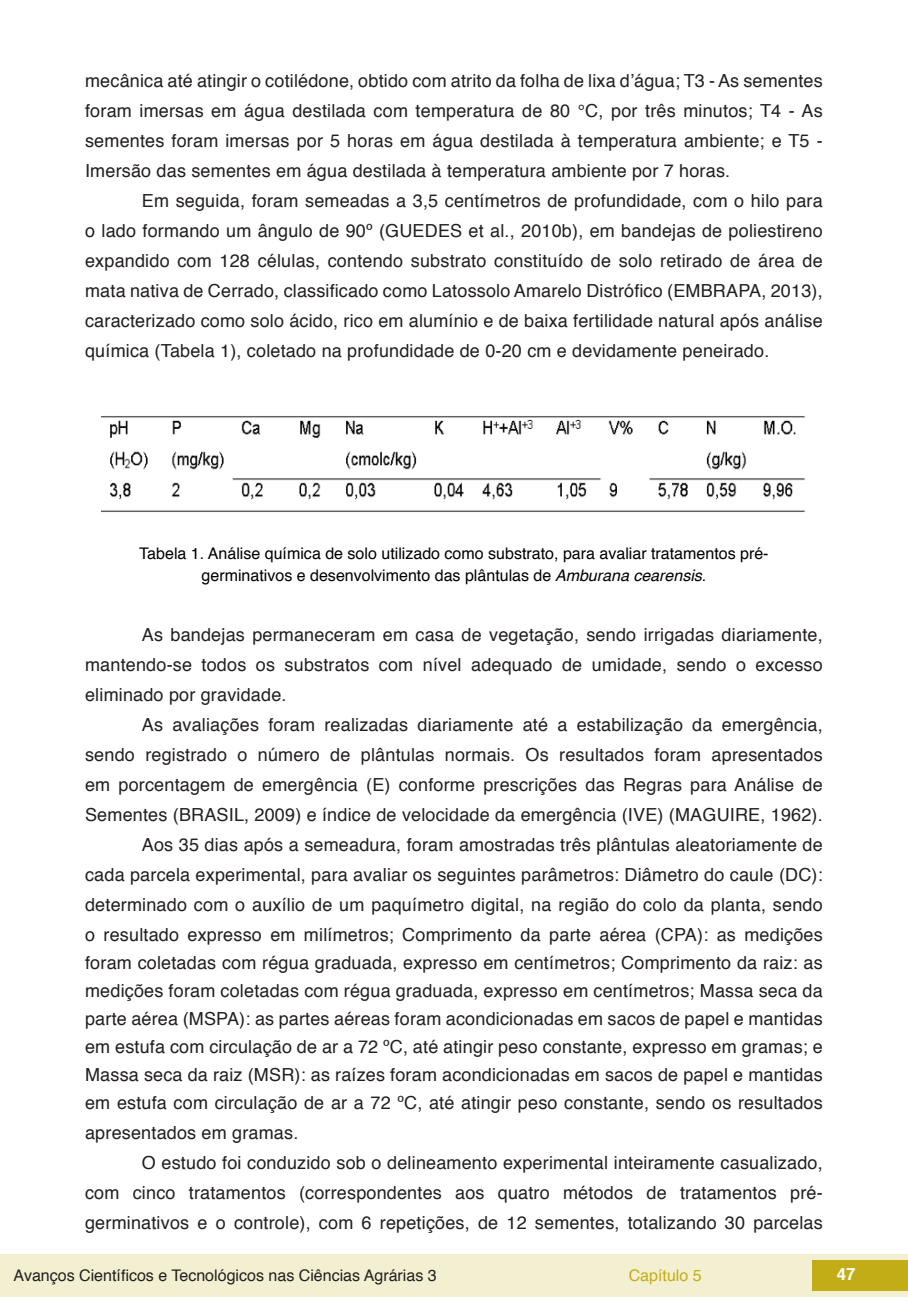
<style>
.page{position:relative;width:908px;height:1304px;background:#fff}
.page>*{position:absolute;margin:0;border:0;box-sizing:border-box;transform-origin:0 0}
.txt{font:18px/30px "Helvetica";letter-spacing:.01em;color:#231f20;text-align:justify}
.t1{font:700 16.8px "Helvetica";color:#fff}
.info_tab_graf_imag{font:16px/22px "Helvetica";color:#000;text-align:center}
.t2{font:16px "Helvetica";color:#231f20}
.t3{font:16px "Helvetica";color:#c3ad17}
.s1{font-style:italic}
</style>
<div class="page">
<div style="left:0;top:1254px;width:906px;height:43px;background:#f3efd1"></div>
<div style="left:812px;top:1261px;width:95px;height:30px;background:#c3ad17"></div>
<img style="left:100px;top:416px;width:706px;height:96px">
<p class="txt" style="left:85px;top:66px;width:738px">mecânica até atingir o cotilédone, obtido com atrito da folha de lixa d’água; T3 - As sementes foram imersas em água destilada com temperatura de 80 °C, por três minutos; T4 - As sementes foram imersas por 5 horas em água destilada à temperatura ambiente; e T5 - Imersão das sementes em água destilada à temperatura ambiente por 7 horas.</p>
<p class="txt" style="left:85px;top:186px;width:738px;text-indent:57px">Em seguida, foram semeadas a 3,5 centímetros de profundidade, com o hilo para o lado formando um ângulo de 90º (GUEDES et al., 2010b), em bandejas de poliestireno expandido com 128 células, contendo substrato constituído de solo retirado de área de mata nativa de Cerrado, classificado como Latossolo Amarelo Distrófico (EMBRAPA, 2013), caracterizado como solo ácido, rico em alumínio e de baixa fertilidade natural após análise química (Tabela 1), coletado na profundidade de 0-20 cm e devidamente peneirado.</p>
<p class="info_tab_graf_imag" style="left:139px;top:543px;width:630px">Tabela 1. Análise química de solo utilizado como substrato, para avaliar tratamentos pré&shy;germinativos e desenvolvimento das plântulas de <span class="s1">Amburana cearensis</span>.</p>
<p class="txt" style="left:85px;top:621px;width:738px;text-indent:57px">As bandejas permaneceram em casa de vegetação, sendo irrigadas diariamente, mantendo-se todos os substratos com nível adequado de umidade, sendo o excesso eliminado por gravidade.</p>
<p class="txt" style="left:85px;top:711px;width:738px;text-indent:57px">As avaliações foram realizadas diariamente até a estabilização da emergência, sendo registrado o número de plântulas normais. Os resultados foram apresentados em porcentagem de emergência (E) conforme prescrições das Regras para Análise de Sementes (BRASIL, 2009) e índice de velocidade da emergência (IVE) (MAGUIRE, 1962).</p>
<p class="txt" style="left:85px;top:831px;width:738px;text-indent:57px">Aos 35 dias após a semeadura, foram amostradas três plântulas aleatoriamente de cada parcela experimental, para avaliar os seguintes parâmetros: Diâmetro do caule (DC): determinado com o auxílio de um paquímetro digital, na região do colo da planta, sendo o resultado expresso em milímetros; Comprimento da parte aérea (CPA): as medições</p>
<p class="txt" style="left:85px;top:950px;width:738px;line-height:28px">foram coletadas com régua graduada, expresso em centímetros; Comprimento da raiz: as medições foram coletadas com régua graduada, expresso em centímetros; Massa seca da parte aérea (MSPA): as partes aéreas foram acondicionadas em sacos de papel e mantidas em estufa com circulação de ar a 72 ºC, até atingir peso constante, expresso em gramas; e Massa seca da raiz (MSR): as raízes foram acondicionadas em sacos de papel e mantidas em estufa com circulação de ar a 72 ºC, até atingir peso constante, sendo os resultados</p>
<p class="txt" style="left:85px;top:1119px;width:215px">apresentados em gramas.</p>
<p class="txt" style="left:85px;top:1149px;width:738px;text-indent:57px">O estudo foi conduzido sob o delineamento experimental inteiramente casualizado, com cinco tratamentos (correspondentes aos quatro métodos de tratamentos pré&shy;germinativos e o controle), com 6 repetições, de 12 sementes, totalizando 30 parcelas</p>
<p class="t2" style="left:14px;top:1263px;width:424px">Avanços Científicos e Tecnológicos nas Ciências Agrárias 3</p>
<p class="t3" style="left:628px;top:1263px;width:74px">Capítulo 5</p>
<p class="t1" style="left:836px;top:1261px;width:20px">47</p>
</div>
